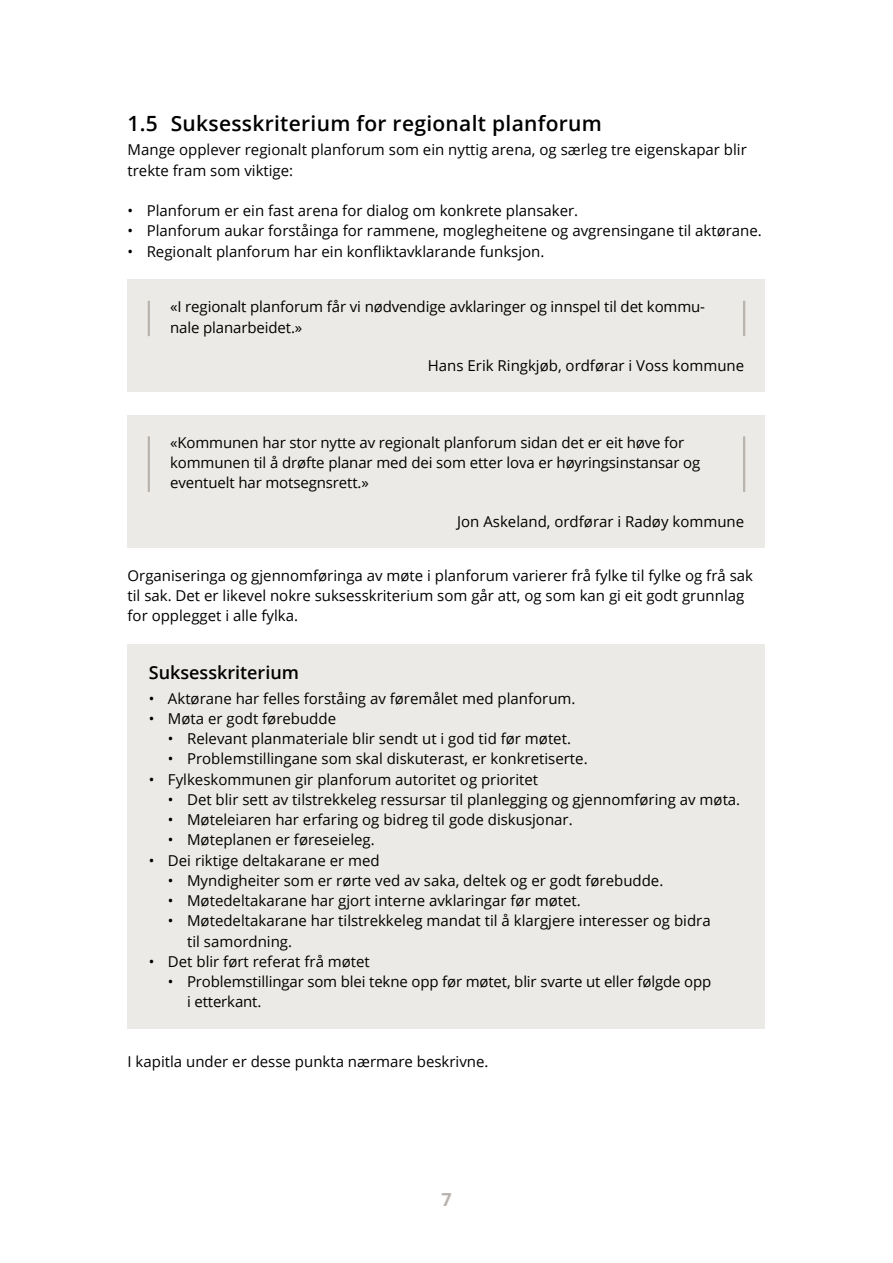
<style>
.page{position:relative;width:893px;height:1263px;background:#fff}
.page>*{position:absolute;margin:0;border:0;box-sizing:border-box;transform-origin:0 0}
.Overskrift_2{font:600 21px "Open Sans";letter-spacing:.015em;color:#000}
.Undertittel{font:600 18px "Open Sans";color:#000}
.t1{font:700 18px "Open Sans";color:#b9b3ae}
.blokksit{font:15px/20.2px "Open Sans";color:#000}
.Normal--start{font:15px/20.2px "Open Sans";color:#000}
</style>
<div class="page">
<div style="left:128px;top:280px;width:637px;height:112px;background:#eceae6"></div>
<hr style="left:148px;top:301px;width:2px;height:35px;background:#b9b3ae">
<hr style="left:743px;top:301px;width:2px;height:35px;background:#b9b3ae">
<div style="left:128px;top:415px;width:637px;height:133px;background:#eceae6"></div>
<hr style="left:148px;top:436px;width:2px;height:56px;background:#b9b3ae">
<hr style="left:743px;top:436px;width:2px;height:56px;background:#b9b3ae">
<div style="left:128px;top:644px;width:637px;height:385px;background:#eceae6"></div>
<h2 class="Overskrift_2" style="left:128px;top:109px;width:476px">1.5 Suksesskriterium for regionalt planforum</h2>
<p class="Normal--start" style="left:128px;top:139px;width:621px">Mange opplever regionalt planforum som ein nyttig arena, og særleg tre eigenskapar blir trekte fram som viktige:</p>
<p class="blokksit" style="left:128px;top:200px;width:452px">• Planforum er ein fast arena for dialog om konkrete plansaker.</p>
<p class="blokksit" style="left:128px;top:220px;width:636px">• Planforum aukar forståinga for rammene, moglegheitene og avgrensingane til aktørane.</p>
<p class="blokksit" style="left:128px;top:241px;width:418px">• Regionalt planforum har ein konfliktavklarande funksjon.</p>
<p class="blokksit" style="left:170px;top:296px;width:536px">«I regionalt planforum får vi nødvendige avklaringer og innspel til det kommu&shy;nale planarbeidet.»</p>
<p class="blokksit" style="left:428px;top:355px;width:318px">Hans Erik Ringkjøb, ordførar i Voss kommune</p>
<p class="blokksit" style="left:170px;top:432px;width:532px">«Kommunen har stor nytte av regionalt planforum sidan det er eit høve for kommunen til å drøfte planar med dei som etter lova er høyringsinstansar og eventuelt har motsegnsrett.»</p>
<p class="blokksit" style="left:457px;top:511px;width:288px">Jon Askeland, ordførar i Radøy kommune</p>
<p class="blokksit" style="left:128px;top:565px;width:627px">Organiseringa og gjennomføringa av møte i planforum varierer frå fylke til fylke og frå sak til sak. Det er likevel nokre suksesskriterium som går att, og som kan gi eit godt grunnlag for opplegget i alle fylka.</p>
<p class="Undertittel" style="left:149px;top:660px;width:152px">Suksesskriterium</p>
<p class="blokksit" style="left:149px;top:688px;width:428px">• Aktørane har felles forståing av føremålet med planforum.</p>
<p class="blokksit" style="left:149px;top:708px;width:189px">• Møta er godt førebudde</p>
<p class="blokksit" style="left:168px;top:728px;width:404px">• Relevant planmateriale blir sendt ut i god tid før møtet.</p>
<p class="blokksit" style="left:168px;top:748px;width:421px">• Problemstillingane som skal diskuterast, er konkretiserte.</p>
<p class="blokksit" style="left:149px;top:769px;width:391px">• Fylkeskommunen gir planforum autoritet og prioritet</p>
<p class="blokksit" style="left:168px;top:789px;width:574px">• Det blir sett av tilstrekkeleg ressursar til planlegging og gjennomføring av møta.</p>
<p class="blokksit" style="left:168px;top:809px;width:406px">• Møteleiaren har erfaring og bidreg til gode diskusjonar.</p>
<p class="blokksit" style="left:168px;top:829px;width:208px">• Møteplanen er føreseieleg.</p>
<p class="blokksit" style="left:149px;top:850px;width:232px">• Dei riktige deltakarane er med</p>
<p class="blokksit" style="left:168px;top:870px;width:497px">• Myndigheiter som er rørte ved av saka, deltek og er godt førebudde.</p>
<p class="blokksit" style="left:168px;top:890px;width:414px">• Møtedeltakarane har gjort interne avklaringar før møtet.</p>
<p class="blokksit" style="left:187px;top:910px;width:525px;text-indent:-19px">• Møtedeltakarane har tilstrekkeleg mandat til å klargjere interesser og bidra til samordning.</p>
<p class="blokksit" style="left:149px;top:951px;width:223px">• Det blir ført referat frå møtet</p>
<p class="blokksit" style="left:187px;top:971px;width:526px;text-indent:-19px">• Problemstillingar som blei tekne opp før møtet, blir svarte ut eller følgde opp i etterkant.</p>
<p class="blokksit" style="left:128px;top:1051px;width:362px">I kapitla under er desse punkta nærmare beskrivne.</p>
<p class="t1" style="left:441px;top:1187px;width:12px">7</p>
</div>
